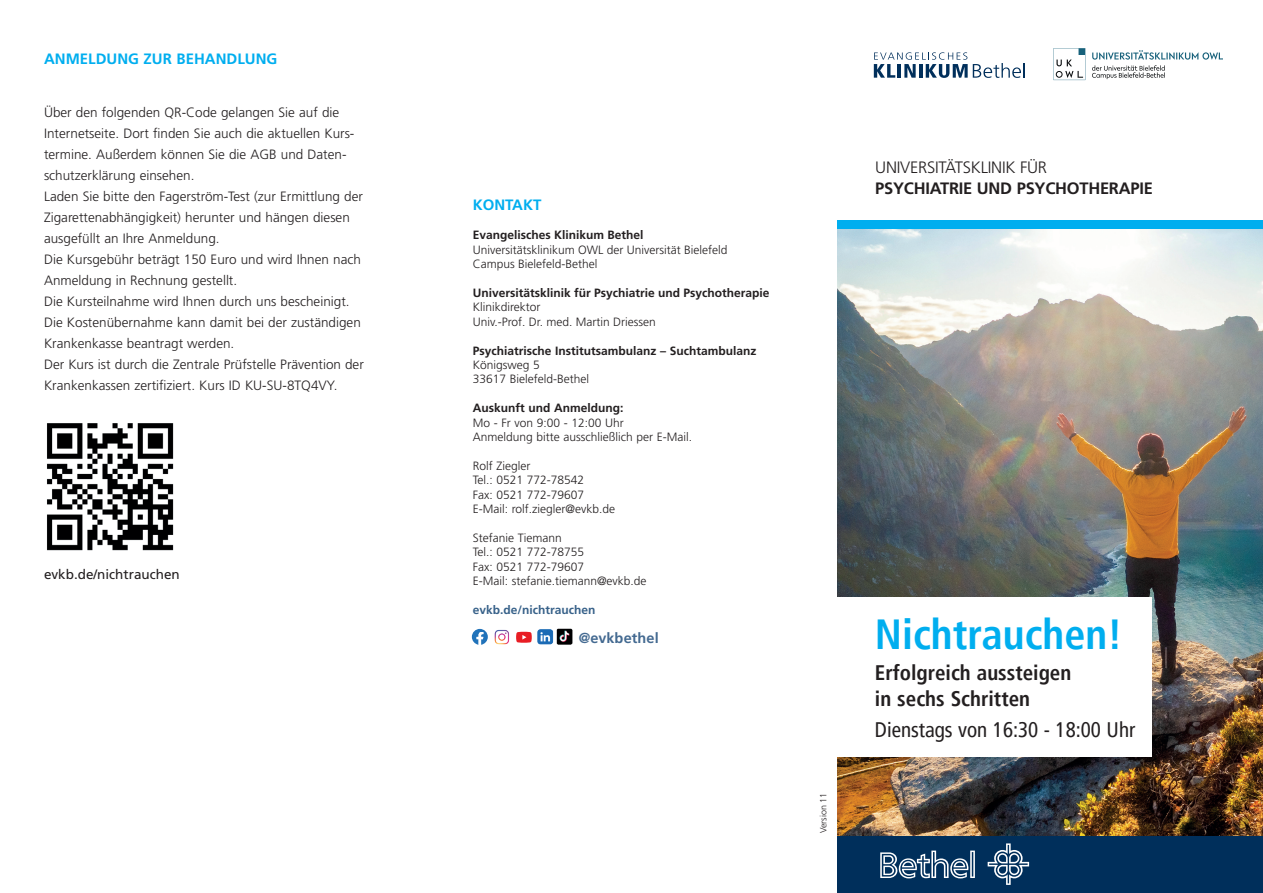
<style>
.page{position:relative;width:1263px;height:893px;background:#fff}
.page>*{position:absolute;margin:0;border:0;box-sizing:border-box;transform-origin:0 0}
.t1{font:700 condensed 42px "Frutiger LT Pro";color:#00aeef}
.t2{font:700 condensed 21px/25.2px "Frutiger LT Pro";color:#231f20}
.t3{font:condensed 21px "Frutiger LT Pro";color:#231f20}
.t4{font:700 16.5px "Frutiger LT Std";letter-spacing:-.015em;color:#231f20}
.t5{font:300 16.5px "Frutiger LT Std";letter-spacing:-.015em;color:#231f20}
.t6{font:700 15px "Frutiger LT Std";color:#00aeef}
.t7{font:700 14.55px "Frutiger LT Std";letter-spacing:.005em;color:#446a91}
.t8{font:300 13.5px/21px "Frutiger LT Std";color:#231f20}
.t9{font:13.5px "Frutiger LT Std";color:#231f20}
.t10{font:300 12px/14.4px "Frutiger LT Std";color:#231f20}
.t11{font:700 12px "Frutiger LT Std";color:#231f20}
.t12{font:700 12px "Frutiger LT Std";color:#376189}
.t13{font:300 9px "Frutiger LT Std";color:#231f20}
</style>
<div class="page">
<img style="left:838px;top:228px;width:425px;height:608px">
<div style="left:837px;top:597px;width:314px;height:160px;background:#fff"></div>
<div style="left:838px;top:836px;width:425px;height:57px;background:#002f5b"></div>
<div style="left:838px;top:220px;width:425px;height:8px;background:#00aeef"></div>
<svg style="left:988px;top:843px;width:41px;height:42px"></svg>
<svg style="left:880px;top:851px;width:95px;height:27px"></svg>
<svg style="left:874px;top:52px;width:151px;height:26px"></svg>
<svg style="left:1053px;top:48px;width:32px;height:32px"></svg>
<svg style="left:1092px;top:50px;width:131px;height:29px"></svg>
<img style="left:47px;top:423px;width:127px;height:128px">
<svg style="left:472px;top:629px;width:16px;height:16px"></svg>
<img style="left:494px;top:629px;width:16px;height:16px">
<svg style="left:516px;top:632px;width:16px;height:11px"></svg>
<img style="left:557px;top:629px;width:16px;height:16px">
<img style="left:537px;top:629px;width:16px;height:16px">
<p class="t6" style="left:44px;top:50px;width:235px">ANMELDUNG ZUR BEHANDLUNG</p>
<p class="t8" style="left:44px;top:102px;width:321px">Über den folgenden QR-Code gelangen Sie auf die Internetseite. Dort finden Sie auch die aktuellen Kurs&shy;termine. Außerdem können Sie die AGB und Daten&shy;schutzerklärung einsehen.<br>Laden Sie bitte den Fagerström-Test (zur Ermittlung der Zigarettenabhängigkeit) herunter und hängen diesen ausgefüllt an Ihre Anmeldung.<br>Die Kursgebühr beträgt 150 Euro und wird Ihnen nach Anmeldung in Rechnung gestellt.<br>Die Kursteilnahme wird Ihnen durch uns bescheinigt.<br>Die Kostenübernahme kann damit bei der zuständigen Krankenkasse beantragt werden.<br>Der Kurs ist durch die Zentrale Prüfstelle Prävention der Krankenkassen zertifiziert. Kurs ID KU-SU-8TQ4VY.</p>
<p class="t9" style="left:44px;top:567px;width:137px">evkb.de/nichtrauchen</p>
<p class="t6" style="left:473px;top:196px;width:70px">KONTAKT</p>
<p class="t11" style="left:473px;top:228px;width:172px">Evangelisches Klinikum Bethel</p>
<p class="t10" style="left:473px;top:243px;width:256px">Universitätsklinikum OWL der Universität Bielefeld<br>Campus Bielefeld-Bethel</p>
<p class="t11" style="left:473px;top:286px;width:298px">Universitätsklinik für Psychiatrie und Psychotherapie</p>
<p class="t10" style="left:473px;top:300px;width:185px">Klinikdirektor<br>Univ.-Prof. Dr. med. Martin Driessen</p>
<p class="t11" style="left:473px;top:343px;width:285px">Psychiatrische Institutsambulanz – Suchtambulanz</p>
<p class="t10" style="left:473px;top:358px;width:118px">Königsweg 5<br>33617 Bielefeld-Bethel</p>
<p class="t11" style="left:473px;top:401px;width:152px">Auskunft und Anmeldung:</p>
<p class="t10" style="left:473px;top:415px;width:221px">Mo - Fr von 9:00 - 12:00 Uhr<br>Anmeldung bitte ausschließlich per E-Mail.</p>
<p class="t10" style="left:473px;top:459px;width:144px">Rolf Ziegler<br>Tel.: 0521 772-78542<br>Fax: 0521 772-79607<br>E-Mail: rolf.ziegler@evkb.de</p>
<p class="t10" style="left:473px;top:531px;width:175px">Stefanie Tiemann<br>Tel.: 0521 772-78755<br>Fax: 0521 772-79607<br>E-Mail: stefanie.tiemann@evkb.de</p>
<p class="t12" style="left:473px;top:602px;width:124px">evkb.de/nichtrauchen</p>
<p class="t7" style="left:579px;top:629px;width:81px">@evkbethel</p>
<p class="t5" style="left:875px;top:158px;width:173px">UNIVERSITÄTSKLINIK FÜR</p>
<p class="t4" style="left:875px;top:179px;width:279px">PSYCHIATRIE UND PSYCHOTHERAPIE</p>
<p class="t13" style="left:818px;top:833px;width:42px;rotate:-90deg">Version 11</p>
<h1 class="t1" style="left:875px;top:610px;width:249px">Nichtrauchen!</h1>
<h2 class="t2" style="left:875px;top:660px;width:198px">Erfolgreich aussteigen in sechs Schritten</h2>
<h2 class="t3" style="left:875px;top:717px;width:262px">Dienstags von 16:30 - 18:00 Uhr</h2>
</div>
